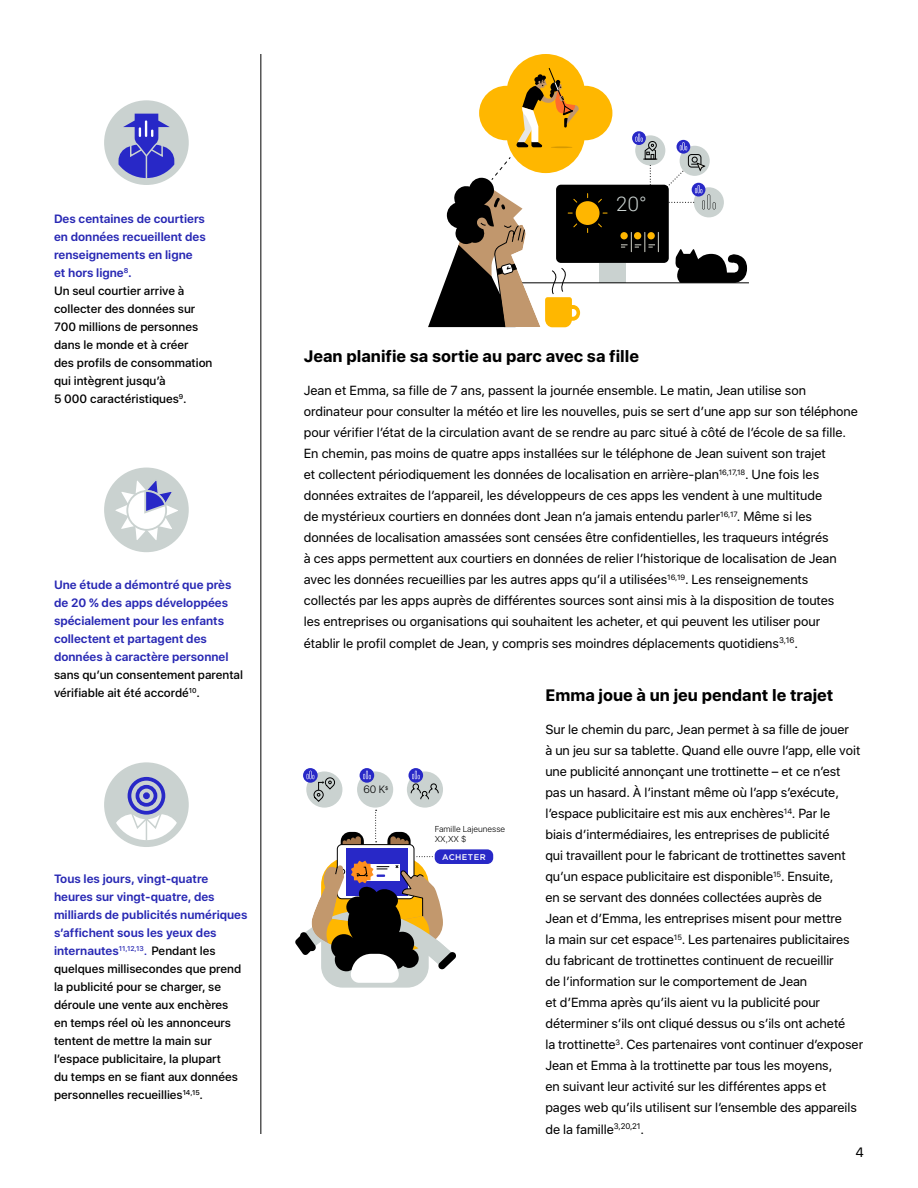
<style>
.page{position:relative;width:918px;height:1188px;background:#fff}
.page>*{position:absolute;margin:0;border:0;box-sizing:border-box;transform-origin:0 0}
.t1{font:300 20.1px "Roboto";color:#cad2d0}
.t2{font:700 16.5px "SF Hello";color:#000}
.t3{font:13.5px "SF Hello";color:#000}
.t4{font:13.2px/21px "SF Hello";letter-spacing:-.005em;color:#000}
.t5{font:500 12px/18px "SF Hello";color:#000}
.t6{font:600 12px/18px "SF Hello";color:#2828b4}
.t7{font:300 10.65px "SF Hello";color:#000}
.t8{font:300 8.55px/10.4px "SF Hello";color:#000}
.t9{font:500 8.25px "Gotham";letter-spacing:.05em;color:#fff}
.t10{font:5.1px "SF Hello";color:#000}
.s1{font-weight:600;color:#2828b4}
.s2{color:#2828b4}
</style>
<div class="page">
<hr style="left:261px;top:54px;width:1px;height:1080px;background:#000">
<svg style="left:673px;top:249px;width:74px;height:34px"></svg>
<div style="left:599px;top:263px;width:27px;height:20px;background:#cad2d0"></div>
<div style="left:680px;top:146px;width:30px;height:30px;background:#cad2d0;border-radius:50%"></div>
<div style="left:635px;top:135px;width:30px;height:30px;background:#cad2d0;border-radius:50%"></div>
<div style="left:694px;top:187px;width:30px;height:30px;background:#cad2d0;border-radius:50%"></div>
<div style="left:556px;top:185px;width:113px;height:78px;background:#000;border-radius:5px"></div>
<svg style="left:621px;top:232px;width:38px;height:20px"></svg>
<hr style="left:511px;top:283px;width:238px;height:1px;background:#000">
<svg style="left:428px;top:54px;width:184px;height:274px"></svg>
<svg style="left:632px;top:131px;width:14px;height:14px"></svg>
<svg style="left:635px;top:134px;width:22px;height:51px"></svg>
<svg style="left:677px;top:140px;width:13px;height:14px"></svg>
<svg style="left:680px;top:142px;width:7px;height:8px"></svg>
<div style="left:688px;top:154px;width:13px;height:13px;border:1px solid #000;border-radius:3px"></div>
<svg style="left:666px;top:157px;width:50px;height:52px"></svg>
<svg style="left:295px;top:810px;width:161px;height:178px"></svg>
<div style="left:357px;top:771px;width:36px;height:37px;background:#cad2d0;border-radius:50%"></div>
<div style="left:306px;top:771px;width:36px;height:37px;background:#cad2d0;border-radius:50%"></div>
<div style="left:407px;top:771px;width:36px;height:37px;background:#cad2d0;border-radius:50%"></div>
<div style="left:435px;top:849px;width:58px;height:15px;background:#2828c7;border-radius:6px"></div>
<svg style="left:303px;top:768px;width:15px;height:15px"></svg>
<svg style="left:307px;top:771px;width:28px;height:31px"></svg>
<svg style="left:360px;top:768px;width:14px;height:15px"></svg>
<svg style="left:363px;top:771px;width:8px;height:8px"></svg>
<div style="left:409px;top:768px;width:14px;height:15px;background:#2828c7;border-radius:50%"></div>
<svg style="left:411px;top:771px;width:28px;height:29px"></svg>
<div style="left:104px;top:100px;width:85px;height:85px;background:#cad2d0;border-radius:50%"></div>
<svg style="left:119px;top:114px;width:55px;height:68px"></svg>
<div style="left:104px;top:468px;width:85px;height:84px;background:#cad2d0;border-radius:50%"></div>
<svg style="left:112px;top:477px;width:69px;height:67px"></svg>
<div style="left:104px;top:762px;width:85px;height:85px;background:#cad2d0;border-radius:50%"></div>
<svg style="left:125px;top:776px;width:43px;height:43px"></svg>
<div style="left:124px;top:775px;width:44px;height:44px;border:1px solid #cad2d0;border-radius:50%"></div>
<div style="left:128px;top:777px;width:37px;height:38px;border:4px solid #2828c7;border-radius:50%"></div>
<div style="left:136px;top:785px;width:21px;height:22px;border:4px solid #2828c7;border-radius:50%"></div>
<div style="left:143px;top:792px;width:7px;height:7px;border:4px solid #2828c7;border-radius:50%"></div>
<svg style="left:116px;top:811px;width:61px;height:30px"></svg>
<p class="t5" style="left:54px;top:209px;width:160px"><span class="s1">Des centaines de courtiers en données recueillent des renseignements en ligne<br>et hors ligne</span><sup>8</sup><span class="s1">.<br></span>Un seul courtier arrive à collecter des données sur<br>700 millions de personnes dans le monde et à créer<br>des profils de consommation qui intègrent jusqu’à<br>5 000 caractéristiques<sup>9</sup>.</p>
<p class="t6" style="left:54px;top:575px;width:179px">Une étude a démontré que près de 20 % des apps développées spécialement pour les enfants collectent et partagent des données à caractère personnel</p>
<p class="t5" style="left:54px;top:665px;width:191px">sans qu’un consentement parental vérifiable ait été accordé<sup>10</sup>.</p>
<p class="t5" style="left:54px;top:869px;width:195px"><span class="s1">Tous les jours, vingt-quatre heures sur vingt-quatre, des milliards de publicités numériques s’affichent sous les yeux des internautes</span><sup>11,12,13</sup><span class="s2">.</span> Pendant les quelques millisecondes que prend la publicité pour se charger, se déroule une vente aux enchères<br>en temps réel où les annonceurs tentent de mettre la main sur l’espace publicitaire, la plupart<br>du temps en se fiant aux données personnelles recueillies<sup>14,15</sup>.</p>
<h1 class="t1" style="left:616px;top:190px;width:32px">20°</h1>
<p class="t2" style="left:304px;top:344px;width:337px">Jean planifie sa sortie au parc avec sa fille</p>
<p class="t4" style="left:304px;top:379px;width:556px">Jean et Emma, sa fille de 7 ans, passent la journée ensemble. Le matin, Jean utilise son ordinateur pour consulter la météo et lire les nouvelles, puis se sert d’une app sur son téléphone pour vérifier l’état de la circulation avant de se rendre au parc situé à côté de l’école de sa fille.<br>En chemin, pas moins de quatre apps installées sur le téléphone de Jean suivent son trajet<br>et collectent périodiquement les données de localisation en arrière-plan<sup>16,17,18</sup>. Une fois les données extraites de l’appareil, les développeurs de ces apps les vendent à une multitude<br>de mystérieux courtiers en données dont Jean n’a jamais entendu parler<sup>16,17</sup>. Même si les données de localisation amassées sont censées être confidentielles, les traqueurs intégrés<br>à ces apps permettent aux courtiers en données de relier l’historique de localisation de Jean avec les données recueillies par les autres apps qu’il a utilisées<sup>16,19</sup>. Les renseignements collectés par les apps auprès de différentes sources sont ainsi mis à la disposition de toutes<br>les entreprises ou organisations qui souhaitent les acheter, et qui peuvent les utiliser pour établir le profil complet de Jean, y compris ses moindres déplacements quotidiens<sup>3,16</sup>.</p>
<p class="t2" style="left:545px;top:683px;width:290px">Emma joue à un jeu pendant le trajet</p>
<p class="t4" style="left:545px;top:718px;width:319px">Sur le chemin du parc, Jean permet à sa fille de jouer<br>à un jeu sur sa tablette. Quand elle ouvre l’app, elle voit une publicité annonçant une trottinette – et ce n’est pas un hasard. À l’instant même où l’app s’exécute, l’espace publicitaire est mis aux enchères<sup>14</sup>. Par le<br>biais d’intermédiaires, les entreprises de publicité<br>qui travaillent pour le fabricant de trottinettes savent qu’un espace publicitaire est disponible<sup>15</sup>. Ensuite,<br>en se servant des données collectées auprès de<br>Jean et d’Emma, les entreprises misent pour mettre<br>la main sur cet espace<sup>15</sup>. Les partenaires publicitaires du fabricant de trottinettes continuent de recueillir<br>de l’information sur le comportement de Jean<br>et d’Emma après qu’ils aient vu la publicité pour déterminer s’ils ont cliqué dessus ou s’ils ont acheté<br>la trottinette<sup>3</sup>. Ces partenaires vont continuer d’exposer Jean et Emma à la trottinette par tous les moyens,<br>en suivant leur activité sur les différentes apps et pages web qu’ils utilisent sur l’ensemble des appareils de la famille<sup>3,20,21</sup>.</p>
<p class="t7" style="left:363px;top:783px;width:23px">60 K</p>
<p class="t10" style="left:385px;top:785px;width:5px">$</p>
<p class="t8" style="left:435px;top:824px;width:72px">Famille Lajeunesse<br>XX,XX $</p>
<p class="t9" style="left:442px;top:852px;width:45px">ACHETER</p>
<p class="t3" style="left:856px;top:1142px;width:10px">4</p>
</div>
